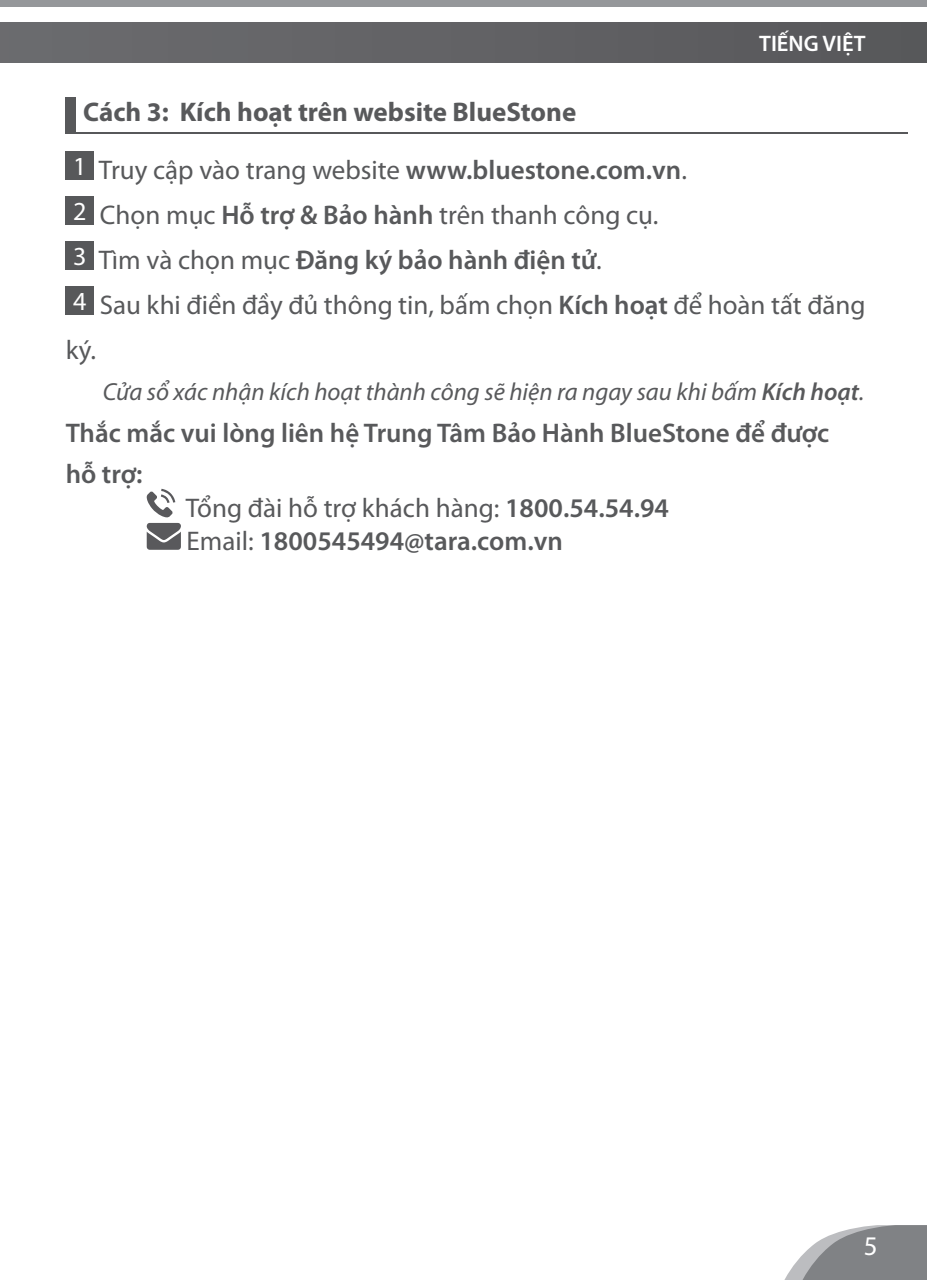
<style>
.page{position:relative;width:927px;height:1280px;background:#fff}
.page>*{position:absolute;margin:0;border:0;box-sizing:border-box;transform-origin:0 0}
.t1{font:27px/45px "Myriad Pro";color:#58595b}
.t2{font:600 27px/41.6px "Myriad Pro";color:#58595b}
.t3{font:700 27px/58.7px "Myriad Pro";color:#58595b}
.t4{font:27px "Myriad Pro";color:#fff}
.t5{font:italic 24.75px "Myriad Pro";color:#58595b}
.t6{font:600 22.5px "Myriad Pro";color:#fff}
.s1{font-weight:400}
.s2{font-weight:600}
</style>
<div class="page">
<hr style="left:68px;top:132px;width:839px;height:2px;background:#57585a">
<div style="left:66px;top:98px;width:10px;height:36px;background:#57585a"></div>
<div style="left:66px;top:151px;width:28px;height:28px;background:#57585a"></div>
<div style="left:66px;top:196px;width:28px;height:28px;background:#57585a"></div>
<div style="left:66px;top:241px;width:28px;height:28px;background:#57585a"></div>
<div style="left:66px;top:286px;width:28px;height:28px;background:#57585a"></div>
<svg style="left:147px;top:489px;width:28px;height:28px"></svg>
<svg style="left:147px;top:523px;width:34px;height:27px"></svg>
<svg style="left:0;top:0;width:927px;height:23px"></svg>
<div style="left:0;top:23px;width:927px;height:40px;background:#626265"></div>
<svg style="left:785px;top:1225px;width:142px;height:54px"></svg>
<p class="t6" style="left:759px;top:29px;width:108px">TIẾNG VIỆT</p>
<p class="t3" style="left:73px;top:81px;width:615px;text-indent:10px">Cách 3: Kích hoạt trên website BlueStone<br><sup>1</sup> <span class="s1">Truy cập vào trang website</span> <span class="s2">www.bluestone.com.vn</span><span class="s1">.</span></p>
<p class="t1" style="left:66px;top:192px;width:801px"><sup>2</sup> Chọn mục <span class="s2">Hỗ trợ &amp; Bảo hành</span> trên thanh công cụ.<br><sup>3</sup> Tìm và chọn mục <span class="s2">Đăng ký bảo hành điện tử</span>.<br><sup>4</sup> Sau khi điền đầy đủ thông tin, bấm chọn <span class="s2">Kích hoạt</span> để hoàn tất đăng ký.</p>
<p class="t5" style="left:103px;top:376px;width:763px">Cửa sổ xác nhận kích hoạt thành công sẽ hiện ra ngay sau khi bấm <span class="s2">Kích hoạt</span>.</p>
<p class="t2" style="left:66px;top:411px;width:765px">Thắc mắc vui lòng liên hệ Trung Tâm Bảo Hành BlueStone để được hỗ trợ:</p>
<p class="t2" style="left:186px;top:491px;width:485px;line-height:32.4px"><span class="s1">Tổng đài hỗ trợ khách hàng:</span> 1800.54.54.94<br><span class="s1">Email:</span> 1800545494@tara.com.vn</p>
<p class="t4" style="left:864px;top:1229px;width:15px">5</p>
</div>
